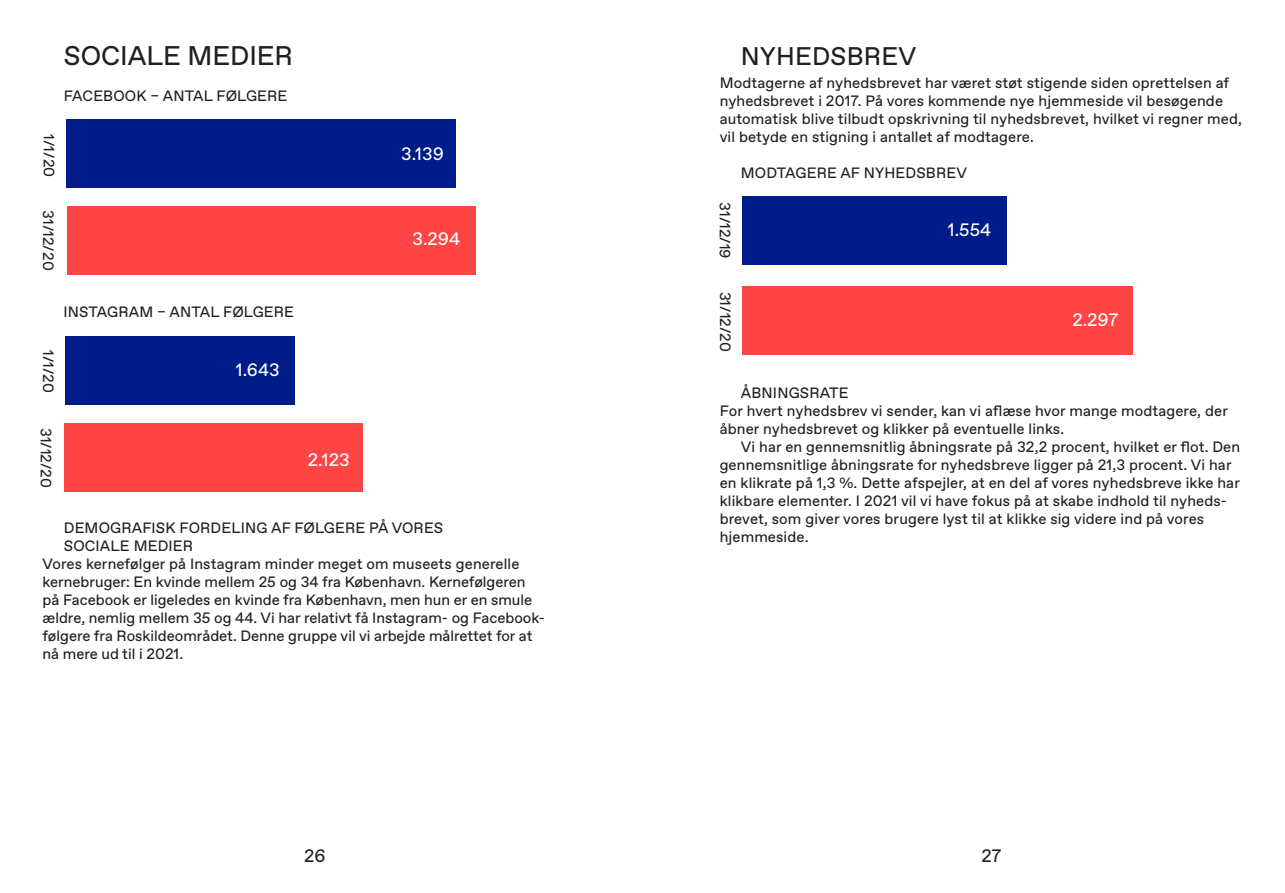
<style>
.page{position:relative;width:1285px;height:893px;background:#fff}
.page>*{position:absolute;margin:0;border:0;box-sizing:border-box;transform-origin:0 0}
.Brød_DK{font:27px "Favorit";color:#231f20}
.Brød_DK-2{font:25.5px "Favorit";letter-spacing:.01em;color:#231f20}
.Billedtekst{font:18px "Favorit";color:#fff}
.t1{font:18px "Favorit";color:#231f20}
.Brød_DK-3{font:15px/18px "Favorit";letter-spacing:.01em;color:#231f20}
.Billedtekst-2{font:15px "Favorit";color:#231f20}
</style>
<div class="page">
<div style="left:67px;top:120px;width:389px;height:68px;background:#001c88"></div>
<div style="left:67px;top:207px;width:408px;height:68px;background:#ff4545"></div>
<div style="left:65px;top:336px;width:230px;height:68px;background:#001c88"></div>
<div style="left:65px;top:424px;width:298px;height:68px;background:#ff4545"></div>
<div style="left:742px;top:196px;width:264px;height:68px;background:#001c88"></div>
<div style="left:742px;top:287px;width:390px;height:68px;background:#ff4545"></div>
<p class="Brød_DK" style="left:64px;top:38px;width:230px">SOCIALE MEDIER</p>
<p class="Brød_DK-3" style="left:64px;top:87px;width:225px">FACEBOOK – ANTAL FØLGERE</p>
<p class="Billedtekst-2" style="left:59px;top:134px;width:44px;rotate:90deg">1/1/20</p>
<p class="Billedtekst-2" style="left:59px;top:210px;width:62px;rotate:90deg">31/12/20</p>
<p class="Brød_DK-3" style="left:63px;top:303px;width:232px">INSTAGRAM – ANTAL FØLGERE</p>
<p class="Billedtekst-2" style="left:58px;top:350px;width:44px;rotate:90deg">1/1/20</p>
<p class="Billedtekst-2" style="left:56px;top:428px;width:62px;rotate:90deg">31/12/20</p>
<p class="Billedtekst" style="left:236px;top:357px;width:45px">1.643</p>
<p class="Billedtekst" style="left:308px;top:447px;width:43px">2.123</p>
<p class="Billedtekst" style="left:401px;top:141px;width:44px">3.139</p>
<p class="Billedtekst" style="left:412px;top:227px;width:49px">3.294</p>
<p class="Brød_DK-3" style="left:64px;top:519px;width:381px">DEMOGRAFISK FORDELING AF FØLGERE PÅ VORES<br>SOCIALE MEDIER</p>
<p class="Brød_DK-3" style="left:43px;top:555px;width:503px">Vores kernefølger på Instagram minder meget om museets generelle kernebruger: En kvinde mellem 25 og 34 fra København. Kernefølgeren på Facebook er ligeledes en kvinde fra København, men hun er en smule ældre, nemlig mellem 35 og 44. Vi har relativt få Instagram- og Facebook&shy;følgere fra Roskildeområdet. Denne gruppe vil vi arbejde målrettet for at nå mere ud til i 2021.</p>
<p class="Brød_DK-2" style="left:740px;top:39px;width:177px">NYHEDSBREV</p>
<p class="Brød_DK-3" style="left:719px;top:73px;width:523px">Modtagerne af nyhedsbrevet har været støt stigende siden oprettelsen af nyhedsbrevet i 2017. På vores kommende nye hjemmeside vil besøgende automatisk blive tilbudt opskrivning til nyhedsbrevet, hvilket vi regner med, vil betyde en stigning i antallet af modtagere.</p>
<p class="Billedtekst-2" style="left:735px;top:202px;width:58px;rotate:90deg">31/12/19</p>
<p class="Billedtekst-2" style="left:735px;top:292px;width:62px;rotate:90deg">31/12/20</p>
<p class="Brød_DK-3" style="left:740px;top:163px;width:227px">MODTAGERE AF NYHEDSBREV</p>
<p class="Billedtekst" style="left:947px;top:218px;width:45px">1.554</p>
<p class="Billedtekst" style="left:1072px;top:308px;width:48px">2.297</p>
<p class="Brød_DK-3" style="left:740px;top:384px;width:109px">ÅBNINGSRATE</p>
<p class="Brød_DK-3" style="left:719px;top:402px;width:509px">For hvert nyhedsbrev vi sender, kan vi aflæse hvor mange modtagere, der åbner nyhedsbrevet og klikker på eventuelle links.</p>
<p class="Brød_DK-3" style="left:719px;top:438px;width:522px;text-indent:21px">Vi har en gennemsnitlig åbningsrate på 32,2 procent, hvilket er flot. Den gennemsnitlige åbningsrate for nyhedsbreve ligger på 21,3 procent. Vi har en klikrate på 1,3 %. Dette afspejler, at en del af vores nyhedsbreve ikke har klikbare elementer. I 2021 vil vi have fokus på at skabe indhold til nyheds&shy;brevet, som giver vores brugere lyst til at klikke sig videre ind på vores hjemmeside.</p>
<p class="t1" style="left:304px;top:843px;width:23px">26</p>
<p class="t1" style="left:981px;top:843px;width:22px">27</p>
</div>
